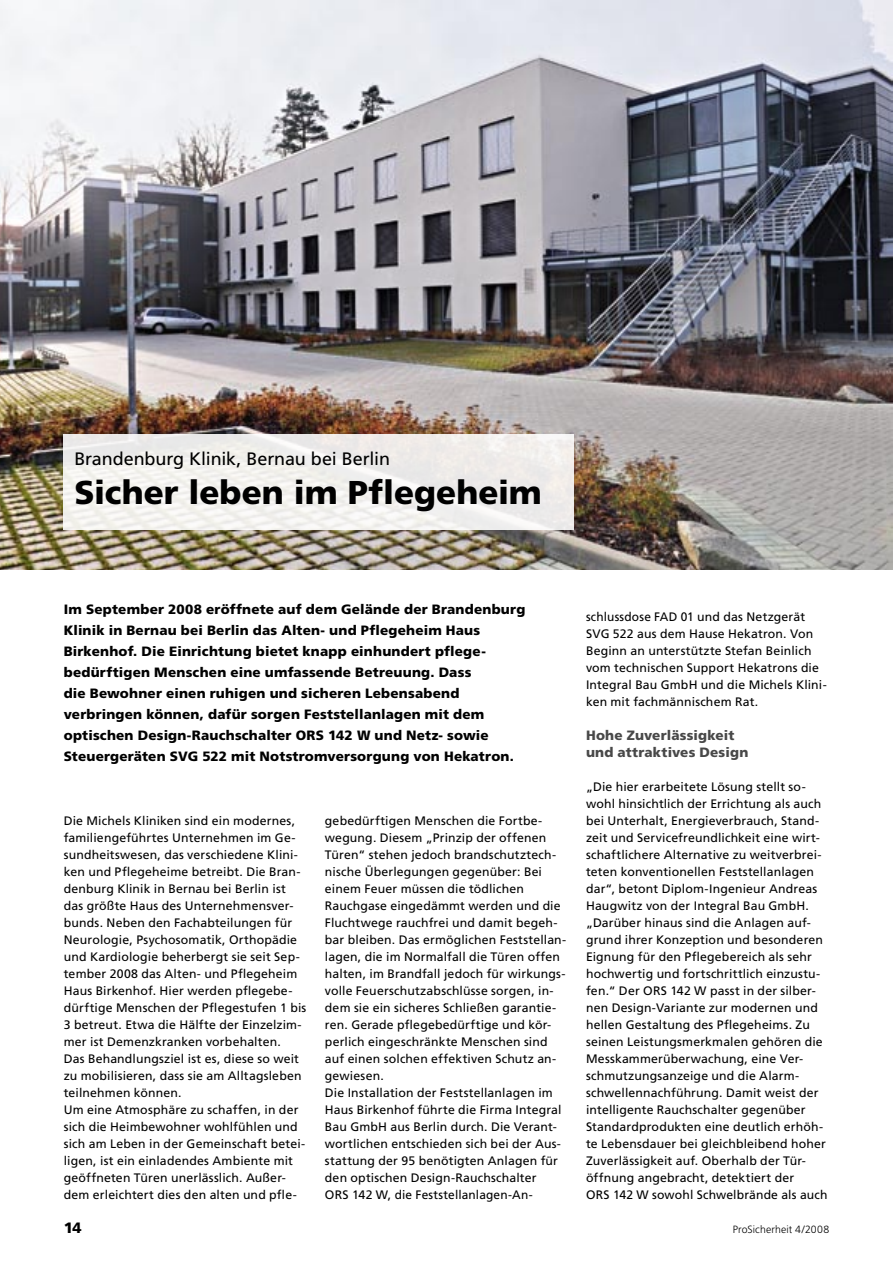
<style>
.page{position:relative;width:893px;height:1263px;background:#fff}
.page>*{position:absolute;margin:0;border:0;box-sizing:border-box;transform-origin:0 0}
.t1{font:900 33px "Frutiger";color:#000}
.t2{font:18px "Frutiger";letter-spacing:-.01em;color:#000}
.t3{font:900 15px "Frutiger";color:#000}
.t4{font:900 13.5px/21px "Frutiger";letter-spacing:.015em;color:#000}
.t5{font:900 13.5px/17px "Frutiger";letter-spacing:.01em;color:#484848}
.t6{font:12.3px/17px "Frutiger";letter-spacing:.01em;color:#000}
.t7{font:300 10.5px "Frutiger";letter-spacing:.015em;color:#000}
</style>
<div class="page">
<img style="left:0;top:0;width:893px;height:570px">
<div style="left:64px;top:434px;width:510px;height:95px;background:linear-gradient(to right,#f2f2ef,#efedec)"></div>
<h2 class="t2" style="left:74px;top:448px;width:317px">Brandenburg Klinik, Bernau bei Berlin</h2>
<h1 class="t1" style="left:74px;top:472px;width:469px">Sicher leben im Pflegeheim</h1>
<p class="t4" style="left:64px;top:599px;width:463px">Im September 2008 eröffnete auf dem Gelände der Brandenburg Klinik in Bernau bei Berlin das Alten- und Pflegeheim Haus Birkenhof. Die Einrichtung bietet knapp einhundert pflege&shy;bedürftigen Menschen eine umfassende Betreuung. Dass<br>die Bewohner einen ruhigen und sicheren Lebensabend verbringen können, dafür sorgen Feststellanlagen mit dem optischen Design-Rauchschalter ORS 142 W und Netz- sowie Steuergeräten SVG 522 mit Notstromversorgung von Hekatron.</p>
<p class="t6" style="left:64px;top:812px;width:244px">Die Michels Kliniken sind ein modernes, familiengeführtes Unternehmen im Ge&shy;sundheitswesen, das verschiedene Klini&shy;ken und Pflegeheime betreibt. Die Bran&shy;denburg Klinik in Bernau bei Berlin ist das größte Haus des Unternehmensver&shy;bunds. Neben den Fachabteilungen für Neurologie, Psychosomatik, Orthopädie und Kardiologie beherbergt sie seit Sep&shy;tember 2008 das Alten- und Pflegeheim Haus Birkenhof. Hier werden pflegebe&shy;dürftige Menschen der Pflegestufen 1 bis 3 betreut. Etwa die Hälfte der Einzelzim&shy;mer ist Demenzkranken vorbehalten.<br>Das Behandlungsziel ist es, diese so weit zu mobilisieren, dass sie am Alltagsleben teilnehmen können.<br>Um eine Atmosphäre zu schaffen, in der sich die Heimbewohner wohlfühlen und sich am Leben in der Gemeinschaft betei&shy;ligen, ist ein einladendes Ambiente mit geöffneten Türen unerlässlich. Außer&shy;dem erleichtert dies den alten und pfle-</p>
<p class="t6" style="left:325px;top:812px;width:243px">gebedürftigen Menschen die Fortbe&shy;wegung. Diesem „Prinzip der offenen Türen“ stehen jedoch brandschutztech&shy;nische Überlegungen gegenüber: Bei einem Feuer müssen die tödlichen Rauchgase eingedämmt werden und die Fluchtwege rauchfrei und damit begeh&shy;bar bleiben. Das ermöglichen Feststellan&shy;lagen, die im Normalfall die Türen offen halten, im Brandfall jedoch für wirkungs&shy;volle Feuerschutzabschlüsse sorgen, in&shy;dem sie ein sicheres Schließen garantie&shy;ren. Gerade pflegebedürftige und kör&shy;perlich eingeschränkte Menschen sind auf einen solchen effektiven Schutz an&shy;gewiesen.<br>Die Installation der Feststellanlagen im Haus Birkenhof führte die Firma Integral Bau GmbH aus Berlin durch. Die Verant&shy;wortlichen entschieden sich bei der Aus&shy;stattung der 95 benötigten Anlagen für den optischen Design-Rauchschalter<br>ORS 142 W, die Feststellanlagen-An-</p>
<p class="t6" style="left:586px;top:608px;width:242px">schlussdose FAD 01 und das Netzgerät SVG 522 aus dem Hause Hekatron. Von Beginn an unterstützte Stefan Beinlich vom technischen Support Hekatrons die Integral Bau GmbH und die Michels Klini&shy;ken mit fachmännischem Rat.</p>
<p class="t5" style="left:586px;top:726px;width:164px">Hohe Zuverlässigkeit und attraktives Design</p>
<p class="t6" style="left:586px;top:778px;width:243px">„Die hier erarbeitete Lösung stellt so&shy;wohl hinsichtlich der Errichtung als auch bei Unterhalt, Energieverbrauch, Stand&shy;zeit und Servicefreundlichkeit eine wirt&shy;schaftlichere Alternative zu weitverbrei&shy;teten konventionellen Feststellanlagen dar“, betont Diplom-Ingenieur Andreas Haugwitz von der Integral Bau GmbH. „Darüber hinaus sind die Anlagen auf&shy;grund ihrer Konzeption und besonderen Eignung für den Pflegebereich als sehr hochwertig und fortschrittlich einzustu&shy;fen.“ Der ORS 142 W passt in der silber&shy;nen Design-Variante zur modernen und hellen Gestaltung des Pflegeheims. Zu seinen Leistungsmerkmalen gehören die Messkammerüberwachung, eine Ver&shy;schmutzungsanzeige und die Alarm&shy;schwellennachführung. Damit weist der intelligente Rauchschalter gegenüber Standardprodukten eine deutlich erhöh&shy;te Lebensdauer bei gleichbleibend hoher Zuverlässigkeit auf. Oberhalb der Tür&shy;öffnung angebracht, detektiert der<br>ORS 142 W sowohl Schwelbrände als auch</p>
<p class="t3" style="left:64px;top:1219px;width:19px">14</p>
<p class="t7" style="left:733px;top:1224px;width:98px">ProSicherheit 4/2008</p>
</div>
